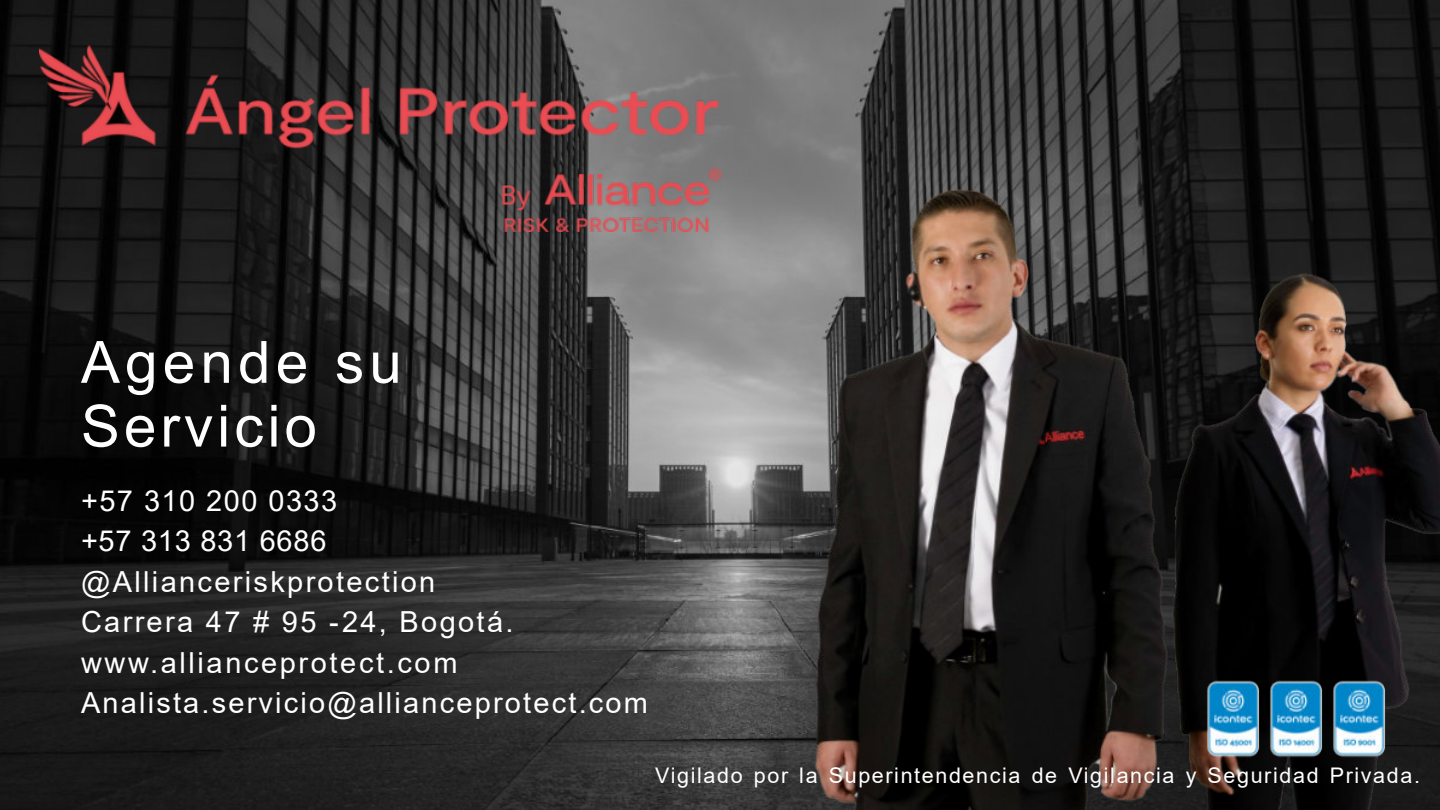
<style>
.page{position:relative;width:1440px;height:810px;background:#fff}
.page>*{position:absolute;margin:0;border:0;box-sizing:border-box;transform-origin:0 0}
.t1{font:58.3px/63.8px "Arial";letter-spacing:.07em;color:#fff}
.t2{font:29px/40.5px "Arial";letter-spacing:.08em;color:#fff}
.t3{font:21.5px "Arial";letter-spacing:.075em;color:#fff}
</style>
<div class="page">
<img style="left:0;top:0;width:1440px;height:810px">
<img style="left:814px;top:189px;width:626px;height:621px">
<img style="left:40px;top:46px;width:680px;height:186px">
<img style="left:1201px;top:677px;width:189px;height:85px">
<h1 class="t1" style="left:81px;top:336px;width:322px">Agende su<br>Servicio</h1>
<p class="t2" style="left:81px;top:483px;width:569px">+57 310 200 0333<br>+57 313 831 6686 @Allianceriskprotection<br>Carrera 47 # 95 -24, Bogotá. www.allianceprotect.com<br>Analista.servicio@allianceprotect.com</p>
<p class="t3" style="left:655px;top:767px;width:766px">Vigilado por la Superintendencia de Vigilancia y Seguridad Privada.</p>
</div>
